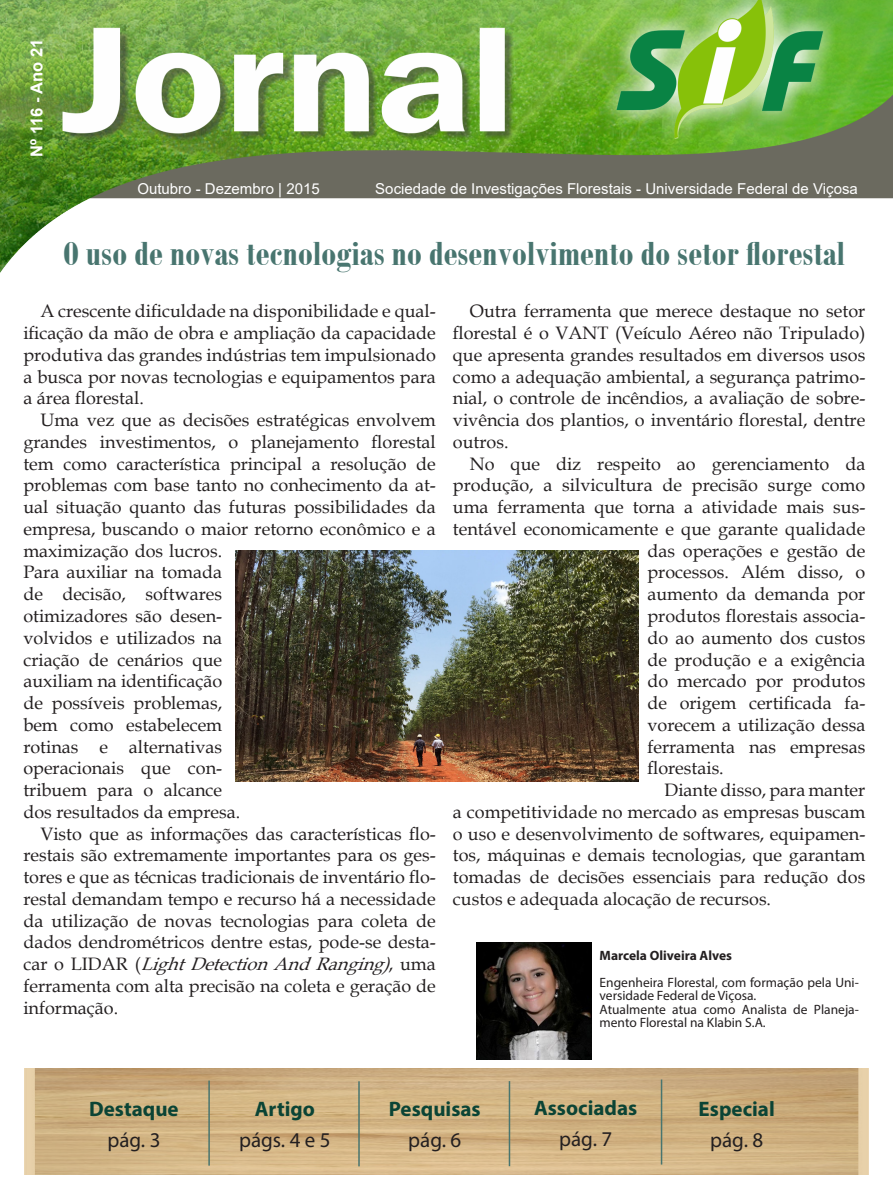
<style>
.page{position:relative;width:893px;height:1191px;background:#fff}
.page>*{position:absolute;margin:0;border:0;box-sizing:border-box;transform-origin:0 0}
.Título{font:700 36px "Bodoni MT Condensed";color:#48756f}
.Box_Título{font:700 21px "Myriad Pro";color:#0b4435}
.Box_Título-2{font:21px "Myriad Pro";color:#231f20}
.Corpo_de_Texto{font:18px/21.8px "Book Antiqua";color:#231f20;text-align:justify}
.Box_Título-3{font:700 16.5px "Arial";color:#fff}
.Box_Título-4{font:15px "Arial";color:#fff}
.Box_Título-5{font:13.5px/13.5px "Myriad Pro";color:#231f20}
.Box_Título-6{font:700 13.5px "Myriad Pro";color:#231f20}
.s1{font-style:italic}
</style>
<div class="page">
<img style="left:0;top:0;width:893px;height:273px">
<img style="left:24px;top:1068px;width:845px;height:106px">
<hr style="left:661px;top:1079px;width:1px;height:85px;background:#48756f">
<hr style="left:208px;top:1080px;width:2px;height:85px;background:#48756f">
<hr style="left:358px;top:1081px;width:2px;height:85px;background:#48756f">
<hr style="left:509px;top:1081px;width:1px;height:85px;background:#48756f">
<img style="left:476px;top:942px;width:116px;height:117px">
<img style="left:235px;top:551px;width:404px;height:230px">
<p class="Box_Título-3" style="left:25px;top:157px;width:120px;rotate:-90deg">Nº 116 - Ano 21</p>
<p class="Box_Título-4" style="left:137px;top:178px;width:184px">Outubro - Dezembro | 2015</p>
<p class="Box_Título-4" style="left:375px;top:178px;width:484px">Sociedade de Investigações Florestais - Universidade Federal de Viçosa</p>
<p class="Título" style="left:63px;top:232px;width:783px">O uso de novas tecnologias no desenvolvimento do setor florestal</p>
<p class="Corpo_de_Texto" style="left:23px;top:300px;width:414px;text-indent:17px">A crescente dificuldade na disponibilidade e qual&shy;ificação da mão de obra e ampliação da capacidade produtiva das grandes indústrias tem impulsionado a busca por novas tecnologias e equipamentos para a área florestal.</p>
<p class="Corpo_de_Texto" style="left:23px;top:409px;width:414px;text-align:left;text-indent:17px">Uma vez que as decisões estratégicas envolvem grandes investimentos, o planejamento florestal tem como característica principal a resolução de problemas com base tanto no conhecimento da at&shy;ual situação quanto das futuras possibilidades da empresa, buscando o maior retorno econômico e a maximização dos lucros.<br>Para auxiliar na tomada<br>de decisão, softwares<br>otimizadores são desen-<br>volvidos e utilizados na<br>criação de cenários que<br>auxiliam na identificação<br>de possíveis problemas,<br>bem como estabelecem<br>rotinas e alternativas<br>operacionais que con-<br>tribuem para o alcance<br>dos resultados da empresa.</p>
<p class="Corpo_de_Texto" style="left:23px;top:822px;width:414px;text-indent:17px">Visto que as informações das características flo&shy;restais são extremamente importantes para os ges&shy;tores e que as técnicas tradicionais de inventário flo&shy;restal demandam tempo e recurso há a necessidade da utilização de novas tecnologias para coleta de dados dendrométricos dentre estas, pode-se desta&shy;c a r o L I D A R ( <span class="s1">LightDetectionAndRanging)</span>, u m a ferramenta com alta precisão na coleta e geração de informação.</p>
<p class="Corpo_de_Texto" style="left:453px;top:300px;width:414px;text-indent:17px">Outra ferramenta que merece destaque no setor florestal é o VANT (Veículo Aéreo não Tripulado) que apresenta grandes resultados em diversos usos como a adequação ambiental, a segurança patrimo&shy;nial, o controle de incêndios, a avaliação de sobre&shy;vivência dos plantios, o inventário florestal, dentre outros.</p>
<p class="Corpo_de_Texto" style="left:470px;top:452px;width:397px">No que diz respeito ao gerenciamento da</p>
<p class="Corpo_de_Texto" style="left:453px;top:474px;width:414px">produção, a silvicultura de precisão surge como</p>
<p class="Corpo_de_Texto" style="left:453px;top:496px;width:414px">uma ferramenta que torna a atividade mais sus-</p>
<p class="Corpo_de_Texto" style="left:453px;top:517px;width:414px">tentável economicamente e que garante qualidade</p>
<p class="Corpo_de_Texto" style="left:647px;top:539px;width:219px">das operações e gestão de</p>
<p class="Corpo_de_Texto" style="left:647px;top:561px;width:219px">processos. Além disso, o</p>
<p class="Corpo_de_Texto" style="left:647px;top:583px;width:219px">aumento da demanda por</p>
<p class="Corpo_de_Texto" style="left:647px;top:604px;width:219px">produtos florestais associa-</p>
<p class="Corpo_de_Texto" style="left:647px;top:626px;width:219px">do ao aumento dos custos</p>
<p class="Corpo_de_Texto" style="left:647px;top:648px;width:219px">de produção e a exigência</p>
<p class="Corpo_de_Texto" style="left:647px;top:670px;width:219px">do mercado por produtos</p>
<p class="Corpo_de_Texto" style="left:647px;top:691px;width:219px">de origem certificada fa-</p>
<p class="Corpo_de_Texto" style="left:647px;top:713px;width:219px">vorecem a utilização dessa</p>
<p class="Corpo_de_Texto" style="left:647px;top:735px;width:219px">ferramenta nas empresas</p>
<p class="Corpo_de_Texto" style="left:647px;top:757px;width:78px">florestais.</p>
<p class="Corpo_de_Texto" style="left:453px;top:778px;width:414px;text-indent:212px">Diante disso, para manter a competitividade no mercado as empresas buscam o uso e desenvolvimento de softwares, equipamen&shy;tos, máquinas e demais tecnologias, que garantam tomadas de decisões essenciais para redução dos custos e adequada alocação de recursos.</p>
<p class="Box_Título-6" style="left:600px;top:946px;width:134px">Marcela Oliveira Alves</p>
<p class="Box_Título-5" style="left:600px;top:975px;width:261px">Engenheira Florestal, com formação pela Uni&shy;versidade Federal de Viçosa.</p>
<p class="Box_Título-5" style="left:600px;top:1002px;width:261px">Atualmente atua como Analista de Planeja&shy;mento Florestal na Klabin S.A.</p>
<p class="Box_Título" style="left:89px;top:1095px;width:91px">Destaque</p>
<p class="Box_Título-2" style="left:107px;top:1127px;width:55px">pág. 3</p>
<p class="Box_Título" style="left:255px;top:1095px;width:61px">Artigo</p>
<p class="Box_Título-2" style="left:239px;top:1126px;width:93px">págs. 4 e 5</p>
<p class="Box_Título" style="left:389px;top:1095px;width:93px">Pesquisas</p>
<p class="Box_Título-2" style="left:408px;top:1126px;width:55px">pág. 6</p>
<p class="Box_Título" style="left:534px;top:1094px;width:105px">Associadas</p>
<p class="Box_Título-2" style="left:559px;top:1126px;width:55px">pág. 7</p>
<p class="Box_Título" style="left:699px;top:1095px;width:78px">Especial</p>
<p class="Box_Título-2" style="left:710px;top:1126px;width:55px">pág. 8</p>
</div>
